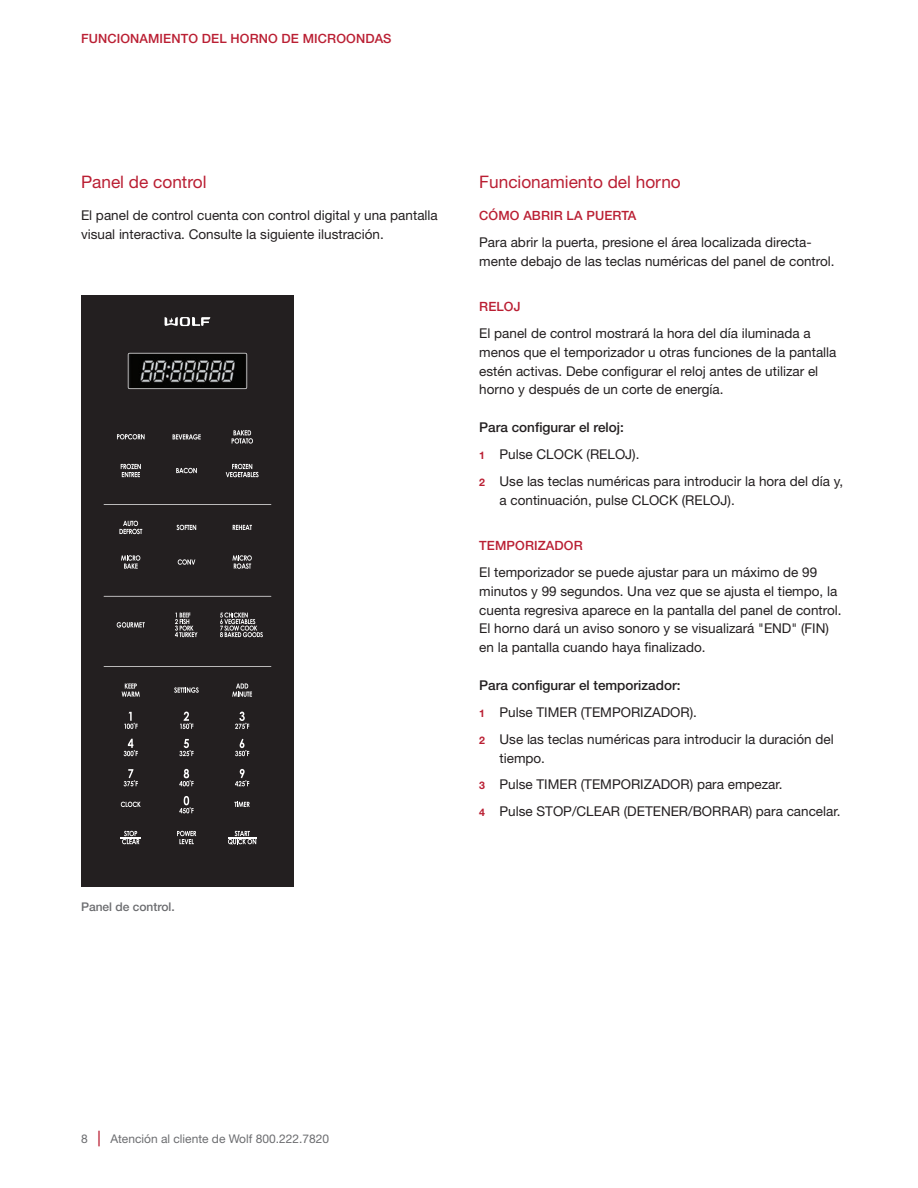
<style>
.page{position:relative;width:918px;height:1188px;background:#fff}
.page>*{position:absolute;margin:0;border:0;box-sizing:border-box;transform-origin:0 0}
.t1{font:17.25px "Helvetica Neue LT Std";color:#ba1f33}
.t2{font:13.5px/18.8px "Helvetica Neue LT Std";color:#231f20}
.t3{font:500 12.75px "Helvetica Neue LT Std";letter-spacing:.01em;color:#ba1f33}
.t4{font:12px "Helvetica Neue LT Std";color:#6c6d70}
.t5{font:500 12px "Helvetica Neue LT Std";color:#6c6d70}
.s1{font-weight:500}
.s2{font-weight:700;font-size:10.5px;color:#ba1f33}
.s3{font-weight:500;font-size:15.6px;color:#ba1f33}
</style>
<div class="page">
<div style="left:81px;top:295px;width:213px;height:591px;background:#231f20"></div>
<svg style="left:104px;top:504px;width:167px;height:1px"></svg>
<svg style="left:104px;top:596px;width:167px;height:1px"></svg>
<svg style="left:104px;top:666px;width:167px;height:1px"></svg>
<svg style="left:128px;top:353px;width:119px;height:36px;background:#303130"></svg>
<svg style="left:175px;top:613px;width:23px;height:24px"></svg>
<svg style="left:220px;top:613px;width:43px;height:24px"></svg>
<svg style="left:232px;top:430px;width:21px;height:14px"></svg>
<svg style="left:226px;top:464px;width:33px;height:13px"></svg>
<svg style="left:232px;top:555px;width:20px;height:14px"></svg>
<svg style="left:233px;top:525px;width:19px;height:5px"></svg>
<svg style="left:232px;top:683px;width:20px;height:14px"></svg>
<svg style="left:228px;top:831px;width:29px;height:14px"></svg>
<svg style="left:121px;top:464px;width:20px;height:13px"></svg>
<svg style="left:119px;top:521px;width:23px;height:13px"></svg>
<svg style="left:121px;top:555px;width:19px;height:14px"></svg>
<svg style="left:122px;top:683px;width:18px;height:14px"></svg>
<svg style="left:121px;top:831px;width:20px;height:13px"></svg>
<svg style="left:173px;top:434px;width:28px;height:6px"></svg>
<svg style="left:176px;top:468px;width:21px;height:5px"></svg>
<svg style="left:176px;top:525px;width:20px;height:5px"></svg>
<svg style="left:178px;top:559px;width:17px;height:6px"></svg>
<svg style="left:174px;top:687px;width:25px;height:6px"></svg>
<svg style="left:177px;top:831px;width:19px;height:13px"></svg>
<svg style="left:235px;top:769px;width:14px;height:17px"></svg>
<svg style="left:234px;top:802px;width:16px;height:5px"></svg>
<svg style="left:235px;top:739px;width:14px;height:17px"></svg>
<svg style="left:235px;top:712px;width:14px;height:17px"></svg>
<svg style="left:124px;top:769px;width:14px;height:17px"></svg>
<svg style="left:121px;top:802px;width:20px;height:5px"></svg>
<svg style="left:124px;top:739px;width:14px;height:17px"></svg>
<svg style="left:124px;top:712px;width:14px;height:17px"></svg>
<svg style="left:179px;top:769px;width:15px;height:17px"></svg>
<svg style="left:179px;top:796px;width:15px;height:17px"></svg>
<svg style="left:179px;top:739px;width:15px;height:17px"></svg>
<svg style="left:180px;top:712px;width:13px;height:17px"></svg>
<svg style="left:165px;top:317px;width:45px;height:9px"></svg>
<svg style="left:117px;top:622px;width:28px;height:6px"></svg>
<svg style="left:117px;top:434px;width:28px;height:5px"></svg>
<p class="t3" style="left:81px;top:31px;width:312px">FUNCIONAMIENTO DEL HORNO DE MICROONDAS</p>
<p class="t1" style="left:81px;top:171px;width:127px">Panel de control</p>
<p class="t2" style="left:81px;top:206px;width:358px">El panel de control cuenta con control digital y una pantalla visual interactiva. Consulte la siguiente ilustración.</p>
<p class="t5" style="left:81px;top:899px;width:95px">Panel de control.</p>
<p class="t1" style="left:479px;top:171px;width:203px">Funcionamiento del horno</p>
<p class="t3" style="left:479px;top:208px;width:159px">CÓMO ABRIR LA PUERTA</p>
<p class="t2" style="left:479px;top:233px;width:357px">Para abrir la puerta, presione el área localizada directa&shy;mente debajo de las teclas numéricas del panel de control.</p>
<p class="t3" style="left:479px;top:299px;width:43px">RELOJ</p>
<p class="t2" style="left:479px;top:324px;width:359px">El panel de control mostrará la hora del día iluminada a menos que el temporizador u otras funciones de la pantalla estén activas. Debe configurar el reloj antes de utilizar el horno y después de un corte de energía.</p>
<p class="t2" style="left:479px;top:414px;width:366px;line-height:26.8px"><span class="s1">Para configurar el reloj:<br></span><span class="s2">1</span> Pulse CLOCK (RELOJ).<br><span class="s2">2</span> Use las teclas numéricas para introducir la hora del día y,</p>
<p class="t2" style="left:500px;top:490px;width:237px">a continuación, pulse CLOCK (RELOJ).</p>
<p class="t3" style="left:479px;top:538px;width:105px">TEMPORIZADOR</p>
<p class="t2" style="left:479px;top:563px;width:364px">El temporizador se puede ajustar para un máximo de 99 minutos y 99 segundos. Una vez que se ajusta el tiempo, la cuenta regresiva aparece en la pantalla del panel de control.<br>El horno dará un aviso sonoro y se visualizará "END" (FIN) en la pantalla cuando haya finalizado.</p>
<p class="t2" style="left:479px;top:672px;width:356px;line-height:26.8px"><span class="s1">Para configurar el temporizador:<br></span><span class="s2">1</span> Pulse TIMER (TEMPORIZADOR).<br><span class="s2">2</span> Use las teclas numéricas para introducir la duración del</p>
<p class="t2" style="left:479px;top:744px;width:363px;line-height:26.8px;text-indent:20px">tiempo.<br><span class="s2">3</span> Pulse TIMER (TEMPORIZADOR) para empezar.<br><span class="s2">4</span> Pulse STOP/CLEAR (DETENER/BORRAR) para cancelar.</p>
<p class="t4" style="left:81px;top:1131px;width:250px">8 <span class="s3">|</span> Atención al cliente de Wolf 800.222.7820</p>
</div>
